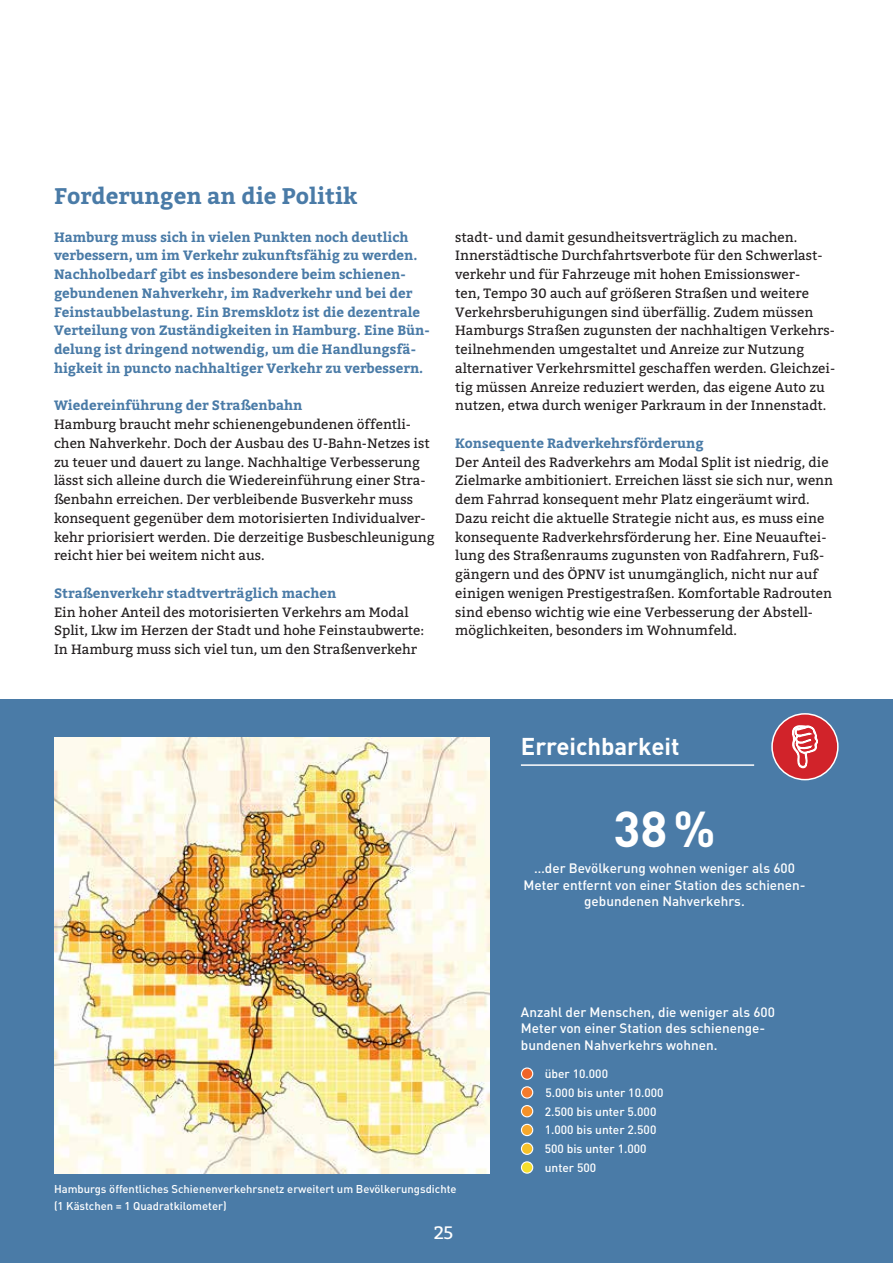
<style>
.page{position:relative;width:893px;height:1263px;background:#fff}
.page>*{position:absolute;margin:0;border:0;box-sizing:border-box;transform-origin:0 0}
.t1{font:700 49.65px "DINOT";color:#fff}
.t2{font:700 24px "DINOT";color:#fff}
.t3{font:700 22.5px "Bitter";color:#4a7ba7}
.t4{font:18px "Bitter";color:#fff}
.t5{font:13.5px/18.8px "Bitter";color:#231f20}
.t6{font:700 13.5px/18.8px "Bitter";color:#4a7ba7}
.t7{font:500 13.5px/16.5px "DINOT";color:#fff;text-align:center}
.t8{font:500 12px "DINOT";color:#fff}
.t9{font:500 11.25px/16.2px "DINOT";color:#fff}
</style>
<div class="page">
<div style="left:0;top:699px;width:893px;height:564px;background:#4a7ba7"></div>
<img style="left:54px;top:738px;width:436px;height:436px">
<hr style="left:521px;top:764px;width:233px;height:2px;background:#fff">
<div style="left:772px;top:714px;width:66px;height:66px;background:#d1232a;border-radius:50%"></div>
<div style="left:771px;top:713px;width:68px;height:67px;border:2px solid #fff;border-radius:50%"></div>
<svg style="left:790px;top:725px;width:29px;height:56px"></svg>
<div style="left:521px;top:1068px;width:12px;height:11px;background:#f06429;border-radius:50%"></div>
<div style="left:521px;top:1067px;width:12px;height:13px;border:1px solid #fff;border-radius:50%"></div>
<svg style="left:521px;top:1087px;width:12px;height:11px"></svg>
<div style="left:521px;top:1086px;width:12px;height:13px;border:1px solid #fff;border-radius:50%"></div>
<div style="left:521px;top:1105px;width:12px;height:12px;background:#f49129;border-radius:50%"></div>
<div style="left:521px;top:1105px;width:12px;height:12px;border:1px solid #fff;border-radius:50%"></div>
<div style="left:521px;top:1124px;width:12px;height:11px;background:#f6a82d;border-radius:50%"></div>
<div style="left:521px;top:1124px;width:12px;height:12px;border:1px solid #fff;border-radius:50%"></div>
<div style="left:521px;top:1143px;width:12px;height:11px;background:#f5c129;border-radius:50%"></div>
<div style="left:521px;top:1142px;width:12px;height:13px;border:1px solid #fff;border-radius:50%"></div>
<div style="left:521px;top:1162px;width:12px;height:11px;background:#f4de2c;border-radius:50%"></div>
<div style="left:521px;top:1161px;width:12px;height:13px;border:1px solid #fff;border-radius:50%"></div>
<h3 class="t3" style="left:54px;top:179px;width:305px">Forderungen an die Politik</h3>
<p class="t6" style="left:54px;top:227px;width:377px">Hamburg muss sich in vielen Punkten noch deutlich verbessern, um im Verkehr zukunftsfähig zu werden.<br>Nachholbedarf gibt es insbesondere beim schienen&shy;gebundenen Nahverkehr, im Radverkehr und bei der Feinstaubbelastung. Ein Bremsklotz ist die dezentrale Verteilung von Zuständigkeiten in Hamburg. Eine Bün&shy;delung ist dringend notwendig, um die Handlungsfä&shy;higkeit in puncto nachhaltiger Verkehr zu verbessern.</p>
<p class="t6" style="left:54px;top:396px;width:250px">Wiedereinführung der Straßenbahn</p>
<p class="t5" style="left:54px;top:414px;width:382px">Hamburg braucht mehr schienengebundenen öffentli&shy;chen Nahverkehr. Doch der Ausbau des U-Bahn-Netzes ist zu teuer und dauert zu lange. Nachhaltige Verbesserung lässt sich alleine durch die Wiedereinführung einer Stra&shy;ßenbahn erreichen. Der verbleibende Busverkehr muss konsequent gegenüber dem motorisierten Individualver&shy;kehr priorisiert werden. Die derzeitige Busbeschleunigung reicht hier bei weitem nicht aus.</p>
<p class="t6" style="left:54px;top:583px;width:284px">Straßenverkehr stadtverträglich machen</p>
<p class="t5" style="left:54px;top:602px;width:372px">Ein hoher Anteil des motorisierten Verkehrs am Modal<br>Split, Lkw im Herzen der Stadt und hohe Feinstaubwerte:<br>In Hamburg muss sich viel tun, um den Straßenverkehr</p>
<p class="t5" style="left:455px;top:227px;width:381px">stadt- und damit gesundheitsverträglich zu machen.<br>Innerstädtische Durchfahrtsverbote für den Schwerlast&shy;verkehr und für Fahrzeuge mit hohen Emissionswer-<br>ten, Tempo 30 auch auf größeren Straßen und weitere Verkehrsberuhigungen sind überfällig. Zudem müssen Hamburgs Straßen zugunsten der nachhaltigen Verkehrs&shy;teilnehmenden umgestaltet und Anreize zur Nutzung alternativer Verkehrsmittel geschaffen werden. Gleichzei&shy;tig müssen Anreize reduziert werden, das eigene Auto zu nutzen, etwa durch weniger Parkraum in der Innenstadt.</p>
<p class="t6" style="left:455px;top:433px;width:250px">Konsequente Radverkehrsförderung</p>
<p class="t5" style="left:455px;top:452px;width:379px">Der Anteil des Radverkehrs am Modal Split ist niedrig, die Zielmarke ambitioniert. Erreichen lässt sie sich nur, wenn dem Fahrrad konsequent mehr Platz eingeräumt wird.<br>Dazu reicht die aktuelle Strategie nicht aus, es muss eine konsequente Radverkehrsförderung her. Eine Neuauftei&shy;lung des Straßenraums zugunsten von Radfahrern, Fuß&shy;gängern und des ÖPNV ist unumgänglich, nicht nur auf einigen wenigen Prestigestraßen. Komfortable Radrouten sind ebenso wichtig wie eine Verbesserung der Abstell&shy;möglichkeiten, besonders im Wohnumfeld.</p>
<h2 class="t2" style="left:521px;top:730px;width:160px">Erreichbarkeit</h2>
<h1 class="t1" style="left:613px;top:795px;width:104px">38%</h1>
<p class="t7" style="left:523px;top:859px;width:283px">…der Bevölkerung wohnen weniger als 600<br>Meter entfernt von einer Station des schienen&shy;gebundenen Nahverkehrs.</p>
<p class="t7" style="left:521px;top:1003px;width:256px;text-align:left">Anzahl der Menschen, die weniger als 600<br>Meter von einer Station des schienenge&shy;bundenen Nahverkehrs wohnen.</p>
<p class="t8" style="left:545px;top:1065px;width:65px">über 10.000</p>
<p class="t8" style="left:545px;top:1084px;width:120px">5.000 bis unter 10.000</p>
<p class="t8" style="left:545px;top:1103px;width:113px">2.500 bis unter 5.000</p>
<p class="t8" style="left:545px;top:1122px;width:113px">1.000 bis unter 2.500</p>
<p class="t8" style="left:545px;top:1141px;width:103px">500 bis unter 1.000</p>
<p class="t8" style="left:545px;top:1160px;width:53px">unter 500</p>
<p class="t9" style="left:54px;top:1181px;width:404px">Hamburgs öffentliches Schienenverkehrsnetz erweitert um Bevölkerungsdichte (1 Kästchen = 1 Quadratkilometer)</p>
<h3 class="t4" style="left:434px;top:1219px;width:21px">25</h3>
</div>
